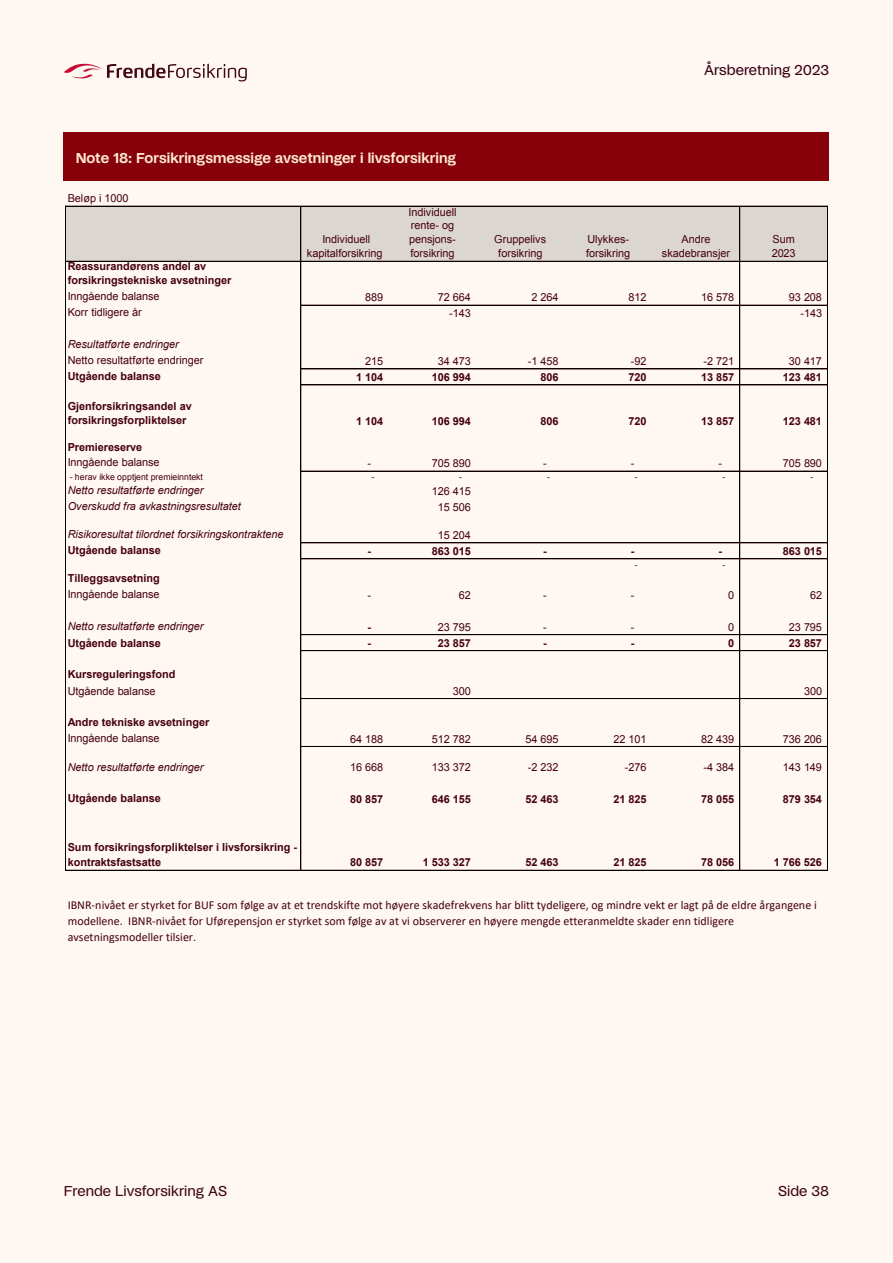
<style>
.page{position:relative;width:893px;height:1263px;background:#fff7f1}
.page>*{position:absolute;margin:0;border:0;box-sizing:border-box;transform-origin:0 0}
.t1{font:600 14.25px "Studio 6";color:#ffead2}
.t2{font:14.25px "Studio 6";color:#3f0613}
.t3{font:14.25px "Studio 6";color:#380016}
.t4{font:12.15px/15.9px "Calibri";color:#450012}
.t5{font:700 10.95px/14.1px "Arial";letter-spacing:-.005em;color:#450012}
.t6{font:10.95px/13.6px "Arial";letter-spacing:-.005em;color:#450012;text-align:center}
.t7{font:italic 10.95px "Arial";letter-spacing:-.005em;color:#450012}
.t8{font:8.85px "Arial";letter-spacing:.005em;color:#450012}
</style>
<div class="page">
<svg style="left:64px;top:63px;width:37px;height:16px"></svg>
<svg style="left:107px;top:64px;width:140px;height:17px"></svg>
<div style="left:66px;top:206px;width:762px;height:55px;background:#dcd6d1"></div>
<hr style="left:65px;top:206px;width:1px;height:664px;background:#000">
<hr style="left:301px;top:206px;width:1px;height:664px;background:#000">
<hr style="left:739px;top:206px;width:1px;height:664px;background:#450012">
<hr style="left:740px;top:206px;width:1px;height:664px;background:#000">
<hr style="left:827px;top:206px;width:1px;height:664px;background:#000">
<hr style="left:66px;top:206px;width:762px;height:1px;background:#000">
<hr style="left:66px;top:261px;width:762px;height:1px;background:#000">
<hr style="left:301px;top:305px;width:527px;height:1px;background:#000">
<hr style="left:301px;top:369px;width:527px;height:1px;background:#000">
<hr style="left:301px;top:385px;width:527px;height:1px;background:#000">
<hr style="left:301px;top:471px;width:527px;height:1px;background:#000">
<hr style="left:301px;top:543px;width:527px;height:1px;background:#000">
<hr style="left:301px;top:559px;width:527px;height:1px;background:#000">
<hr style="left:301px;top:634px;width:527px;height:1px;background:#000">
<hr style="left:301px;top:650px;width:527px;height:1px;background:#000">
<hr style="left:301px;top:698px;width:527px;height:1px;background:#000">
<hr style="left:301px;top:746px;width:527px;height:1px;background:#000">
<hr style="left:66px;top:870px;width:762px;height:1px;background:#000">
<div style="left:64px;top:132px;width:765px;height:49px;background:#87010b"></div>
<h1 class="t1" style="left:76px;top:149px;width:382px">Note 18: Forsikringsmessige avsetninger i livsforsikring</h1>
<p class="t6" style="left:68px;top:192px;width:62px">Beløp i 1000</p>
<p class="t6" style="left:307px;top:232px;width:77px">Individuell kapitalforsikring</p>
<p class="t6" style="left:408px;top:205px;width:50px;text-align:left">Individuell rente- og pensjons&shy;forsikring</p>
<h1 class="t3" style="left:704px;top:61px;width:127px">Årsberetning 2023</h1>
<p class="t6" style="left:494px;top:232px;width:53px">Gruppelivs forsikring</p>
<p class="t6" style="left:586px;top:232px;width:46px;text-align:left">Ulykkes&shy;forsikring</p>
<p class="t6" style="left:662px;top:232px;width:70px">Andre skadebransjer</p>
<p class="t6" style="left:772px;top:232px;width:26px;text-align:left">Sum<br>2023</p>
<p class="t5" style="left:68px;top:260px;width:165px">Reassurandørens andel av forsikringstekniske avsetninger</p>
<p class="t6" style="left:68px;top:290px;width:93px">Inngående balanse</p>
<p class="t6" style="left:365px;top:291px;width:20px">889</p>
<p class="t6" style="left:438px;top:291px;width:35px">72 664</p>
<p class="t6" style="left:532px;top:291px;width:29px">2 264</p>
<p class="t6" style="left:628px;top:291px;width:20px">812</p>
<p class="t6" style="left:701px;top:291px;width:35px">16 578</p>
<p class="t6" style="left:789px;top:291px;width:35px">93 208</p>
<p class="t6" style="left:68px;top:306px;width:76px">Korr tidligere år</p>
<p class="t6" style="left:449px;top:307px;width:23px">-143</p>
<p class="t6" style="left:800px;top:307px;width:23px">-143</p>
<p class="t7" style="left:68px;top:337px;width:112px">Resultatførte endringer</p>
<p class="t6" style="left:68px;top:354px;width:137px">Netto resultatførte endringer</p>
<p class="t6" style="left:365px;top:355px;width:20px">215</p>
<p class="t6" style="left:438px;top:355px;width:35px">34 473</p>
<p class="t6" style="left:528px;top:355px;width:32px">-1 458</p>
<p class="t6" style="left:631px;top:355px;width:17px">-92</p>
<p class="t6" style="left:703px;top:355px;width:32px">-2 721</p>
<p class="t6" style="left:789px;top:355px;width:35px">30 417</p>
<p class="t5" style="left:68px;top:370px;width:95px">Utgående balanse</p>
<p class="t5" style="left:356px;top:371px;width:29px">1 104</p>
<p class="t5" style="left:432px;top:371px;width:41px">106 994</p>
<p class="t5" style="left:541px;top:371px;width:20px">806</p>
<p class="t5" style="left:628px;top:371px;width:20px">720</p>
<p class="t5" style="left:701px;top:371px;width:35px">13 857</p>
<p class="t5" style="left:783px;top:371px;width:41px">123 481</p>
<p class="t5" style="left:68px;top:399px;width:126px">Gjenforsikringsandel av forsikringsforpliktelser</p>
<p class="t5" style="left:356px;top:415px;width:29px">1 104</p>
<p class="t5" style="left:432px;top:415px;width:41px">106 994</p>
<p class="t5" style="left:541px;top:415px;width:20px">806</p>
<p class="t5" style="left:628px;top:415px;width:20px">720</p>
<p class="t5" style="left:701px;top:415px;width:35px">13 857</p>
<p class="t5" style="left:783px;top:415px;width:41px">123 481</p>
<p class="t5" style="left:68px;top:441px;width:76px">Premiereserve</p>
<p class="t6" style="left:68px;top:456px;width:93px">Inngående balanse</p>
<p class="t6" style="left:367px;top:457px;width:5px">-</p>
<p class="t6" style="left:432px;top:457px;width:41px">705 890</p>
<p class="t6" style="left:543px;top:457px;width:5px">-</p>
<p class="t6" style="left:631px;top:457px;width:5px">-</p>
<p class="t6" style="left:719px;top:457px;width:5px">-</p>
<p class="t6" style="left:783px;top:457px;width:41px">705 890</p>
<p class="t8" style="left:70px;top:471px;width:135px">- herav ikke opptjent premieinntekt</p>
<p class="t8" style="left:371px;top:471px;width:4px">-</p>
<p class="t8" style="left:459px;top:471px;width:4px">-</p>
<p class="t8" style="left:547px;top:471px;width:4px">-</p>
<p class="t8" style="left:635px;top:471px;width:4px">-</p>
<p class="t8" style="left:723px;top:471px;width:4px">-</p>
<p class="t8" style="left:810px;top:471px;width:4px">-</p>
<p class="t7" style="left:68px;top:483px;width:137px">Netto resultatførte endringer</p>
<p class="t6" style="left:432px;top:485px;width:41px">126 415</p>
<p class="t7" style="left:68px;top:499px;width:175px">Overskudd fra avkastningsresultatet</p>
<p class="t6" style="left:438px;top:501px;width:35px">15 506</p>
<p class="t7" style="left:68px;top:527px;width:217px">Risikoresultat tilordnet forsikringskontraktene</p>
<p class="t6" style="left:438px;top:528px;width:35px">15 204</p>
<p class="t5" style="left:68px;top:544px;width:95px">Utgående balanse</p>
<p class="t5" style="left:367px;top:544px;width:5px">-</p>
<p class="t5" style="left:432px;top:544px;width:41px">863 015</p>
<p class="t5" style="left:543px;top:544px;width:5px">-</p>
<p class="t5" style="left:631px;top:544px;width:5px">-</p>
<p class="t5" style="left:719px;top:544px;width:5px">-</p>
<p class="t5" style="left:783px;top:544px;width:41px">863 015</p>
<p class="t8" style="left:635px;top:559px;width:4px">-</p>
<p class="t8" style="left:723px;top:559px;width:4px">-</p>
<p class="t5" style="left:68px;top:571px;width:94px">Tilleggsavsetning</p>
<p class="t6" style="left:68px;top:587px;width:93px">Inngående balanse</p>
<p class="t6" style="left:367px;top:588px;width:5px">-</p>
<p class="t6" style="left:459px;top:588px;width:14px">62</p>
<p class="t6" style="left:543px;top:588px;width:5px">-</p>
<p class="t6" style="left:631px;top:588px;width:5px">-</p>
<p class="t6" style="left:728px;top:588px;width:8px">0</p>
<p class="t6" style="left:810px;top:588px;width:14px">62</p>
<p class="t7" style="left:68px;top:619px;width:137px">Netto resultatførte endringer</p>
<p class="t5" style="left:367px;top:620px;width:5px">-</p>
<p class="t6" style="left:438px;top:620px;width:35px">23 795</p>
<p class="t6" style="left:543px;top:620px;width:5px">-</p>
<p class="t6" style="left:631px;top:620px;width:5px">-</p>
<p class="t6" style="left:728px;top:620px;width:8px">0</p>
<p class="t6" style="left:789px;top:620px;width:35px">23 795</p>
<p class="t5" style="left:68px;top:636px;width:95px">Utgående balanse</p>
<p class="t5" style="left:367px;top:636px;width:5px">-</p>
<p class="t5" style="left:438px;top:636px;width:35px">23 857</p>
<p class="t5" style="left:543px;top:636px;width:5px">-</p>
<p class="t5" style="left:631px;top:636px;width:5px">-</p>
<p class="t5" style="left:728px;top:636px;width:8px">0</p>
<p class="t5" style="left:789px;top:636px;width:35px">23 857</p>
<p class="t5" style="left:68px;top:667px;width:109px">Kursreguleringsfond</p>
<p class="t6" style="left:68px;top:684px;width:89px">Utgående balanse</p>
<p class="t6" style="left:453px;top:684px;width:20px">300</p>
<p class="t6" style="left:804px;top:684px;width:20px">300</p>
<p class="t5" style="left:68px;top:715px;width:143px">Andre tekniske avsetninger</p>
<p class="t6" style="left:68px;top:731px;width:93px">Inngående balanse</p>
<p class="t6" style="left:350px;top:732px;width:35px">64 188</p>
<p class="t6" style="left:432px;top:732px;width:41px">512 782</p>
<p class="t6" style="left:526px;top:732px;width:35px">54 695</p>
<p class="t6" style="left:613px;top:732px;width:35px">22 101</p>
<p class="t6" style="left:701px;top:732px;width:35px">82 439</p>
<p class="t6" style="left:783px;top:732px;width:41px">736 206</p>
<p class="t7" style="left:68px;top:760px;width:137px">Netto resultatførte endringer</p>
<p class="t6" style="left:350px;top:760px;width:35px">16 668</p>
<p class="t6" style="left:432px;top:760px;width:41px">133 372</p>
<p class="t6" style="left:528px;top:760px;width:32px">-2 232</p>
<p class="t6" style="left:625px;top:760px;width:23px">-276</p>
<p class="t6" style="left:703px;top:760px;width:32px">-4 384</p>
<p class="t6" style="left:783px;top:760px;width:41px">143 149</p>
<p class="t5" style="left:68px;top:791px;width:95px">Utgående balanse</p>
<p class="t5" style="left:350px;top:792px;width:35px">80 857</p>
<p class="t5" style="left:432px;top:792px;width:41px">646 155</p>
<p class="t5" style="left:526px;top:792px;width:35px">52 463</p>
<p class="t5" style="left:613px;top:792px;width:35px">21 825</p>
<p class="t5" style="left:701px;top:792px;width:35px">78 055</p>
<p class="t5" style="left:783px;top:792px;width:41px">879 354</p>
<p class="t5" style="left:68px;top:841px;width:231px">Sum forsikringsforpliktelser i livsforsikring - kontraktsfastsatte</p>
<p class="t5" style="left:350px;top:856px;width:35px">80 857</p>
<p class="t5" style="left:423px;top:856px;width:50px">1 533 327</p>
<p class="t5" style="left:526px;top:856px;width:35px">52 463</p>
<p class="t5" style="left:613px;top:856px;width:35px">21 825</p>
<p class="t5" style="left:701px;top:856px;width:35px">78 056</p>
<p class="t5" style="left:774px;top:856px;width:50px">1 766 526</p>
<p class="t4" style="left:68px;top:896px;width:751px">IBNR-nivået er styrket for BUF som følge av at et trendskifte mot høyere skadefrekvens har blitt tydeligere, og mindre vekt er lagt på de eldre årgangene i modellene. IBNR-nivået for Uførepensjon er styrket som følge av at vi observerer en høyere mengde etteranmeldte skader enn tidligere avsetningsmodeller tilsier.</p>
<h1 class="t2" style="left:64px;top:1183px;width:165px">Frende Livsforsikring AS</h1>
<h1 class="t2" style="left:778px;top:1183px;width:53px">Side 38</h1>
</div>
